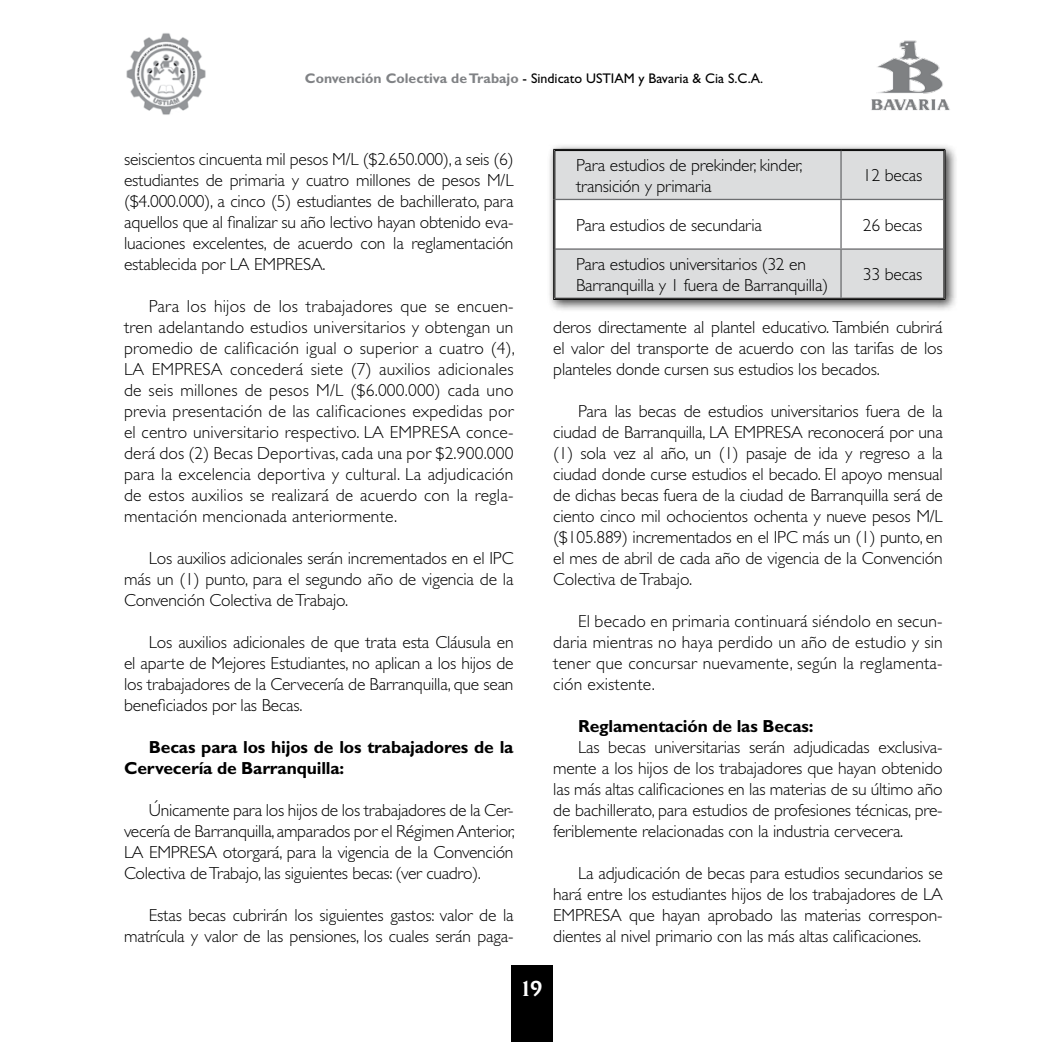
<style>
.page{position:relative;width:1042px;height:1042px;background:#fff}
.page>*{position:absolute;margin:0;border:0;box-sizing:border-box;transform-origin:0 0}
.t1{font:700 21px "Cantoria";color:#fff}
.t2{font:300 17.5px/21px "Gill Sans";letter-spacing:-.01em;color:#000;text-align:justify}
.t3{font:700 17.5px/21px "Gill Sans";letter-spacing:-.01em;color:#000}
.t4{font:14px "Gill Sans";color:#000}
.s1{font-weight:700;color:#808285}
</style>
<div class="page">
<img style="left:871px;top:40px;width:79px;height:71px">
<img style="left:126px;top:33px;width:80px;height:82px">
<div style="left:511px;top:965px;width:42px;height:77px;background:#000"></div>
<div style="left:547px;top:143px;width:411px;height:170px;background:#000;opacity:.75"></div>
<div style="left:555px;top:151px;width:388px;height:147px;background:#dcddde"></div>
<svg style="left:555px;top:200px;width:388px;height:48px"></svg>
<hr style="left:553px;top:149px;width:288px;height:2px;background:#fff">
<hr style="left:841px;top:149px;width:104px;height:2px;background:#fff">
<hr style="left:943px;top:151px;width:2px;height:48px;background:#fff">
<hr style="left:943px;top:199px;width:2px;height:50px;background:#fff">
<hr style="left:943px;top:249px;width:2px;height:49px;background:#fff">
<hr style="left:553px;top:298px;width:288px;height:1px;background:#fff">
<hr style="left:841px;top:298px;width:104px;height:1px;background:#fff">
<hr style="left:553px;top:149px;width:288px;height:1px;background:#000">
<hr style="left:555px;top:150px;width:286px;height:1px;background:#000">
<hr style="left:553px;top:150px;width:1px;height:49px;background:#000">
<hr style="left:554px;top:151px;width:1px;height:48px;background:#000">
<hr style="left:841px;top:149px;width:104px;height:1px;background:#000">
<hr style="left:841px;top:150px;width:103px;height:1px;background:#000">
<hr style="left:943px;top:151px;width:1px;height:48px;background:#000">
<hr style="left:945px;top:150px;width:1px;height:49px;background:#000">
<hr style="left:553px;top:199px;width:1px;height:50px;background:#000">
<hr style="left:554px;top:199px;width:1px;height:50px;background:#000">
<hr style="left:943px;top:199px;width:1px;height:50px;background:#000">
<hr style="left:945px;top:199px;width:1px;height:50px;background:#000">
<hr style="left:553px;top:249px;width:1px;height:50px;background:#000">
<hr style="left:554px;top:249px;width:1px;height:49px;background:#000">
<hr style="left:943px;top:249px;width:1px;height:49px;background:#000">
<hr style="left:945px;top:249px;width:1px;height:50px;background:#000">
<hr style="left:555px;top:298px;width:286px;height:1px;background:#000">
<hr style="left:553px;top:299px;width:288px;height:1px;background:#000">
<hr style="left:841px;top:298px;width:103px;height:1px;background:#000">
<hr style="left:841px;top:299px;width:104px;height:1px;background:#000">
<hr style="left:840px;top:151px;width:1px;height:48px;background:#6d6e71">
<hr style="left:555px;top:199px;width:286px;height:1px;background:#6d6e71">
<hr style="left:841px;top:199px;width:102px;height:1px;background:#6d6e71">
<hr style="left:840px;top:200px;width:1px;height:48px;background:#6d6e71">
<hr style="left:555px;top:248px;width:286px;height:2px;background:#6d6e71">
<hr style="left:841px;top:248px;width:102px;height:2px;background:#6d6e71">
<hr style="left:840px;top:250px;width:1px;height:48px;background:#6d6e71">
<p class="t4" style="left:305px;top:70px;width:460px"><span class="s1">Convención Colectiva de Trabajo</span> - Sindicato USTIAM y Bavaria &amp; Cia S.C.A.</p>
<p class="t2" style="left:124px;top:149px;width:391px">seiscientos cincuenta mil pesos M/L ($2.650.000), a seis (6) estudiantes de primaria y cuatro millones de pesos M/L ($4.000.000), a cinco (5) estudiantes de bachillerato, para aquellos que al finalizar su año lectivo hayan obtenido eva&shy;luaciones excelentes, de acuerdo con la reglamentación establecida por LA EMPRESA.</p>
<p class="t2" style="left:124px;top:296px;width:392px;text-indent:25px">Para los hijos de los trabajadores que se encuen&shy;tren adelantando estudios universitarios y obtengan un promedio de calificación igual o superior a cuatro (4), LA EMPRESA concederá siete (7) auxilios adicionales de seis millones de pesos M/L ($6.000.000) cada uno previa presentación de las calificaciones expedidas por el centro universitario respectivo. LA EMPRESA conce&shy;derá dos (2) Becas Deportivas, cada una por $2.900.000 para la excelencia deportiva y cultural. La adjudicación de estos auxilios se realizará de acuerdo con la regla&shy;mentación mencionada anteriormente.</p>
<p class="t2" style="left:124px;top:548px;width:391px;text-indent:25px">Los auxilios adicionales serán incrementados en el IPC más un (1) punto, para el segundo año de vigencia de la Convención Colectiva de Trabajo.</p>
<p class="t2" style="left:124px;top:632px;width:391px;text-indent:25px">Los auxilios adicionales de que trata esta Cláusula en el aparte de Mejores Estudiantes, no aplican a los hijos de los trabajadores de la Cervecería de Barranquilla, que sean beneficiados por las Becas.</p>
<p class="t3" style="left:124px;top:736px;width:391px;text-indent:25px">Becas para los hijos de los trabajadores de la<br>Cervecería de Barranquilla:</p>
<p class="t2" style="left:124px;top:800px;width:392px;text-indent:25px">Únicamente para los hijos de los trabajadores de la Cer&shy;vecería de Barranquilla, amparados por el Régimen Anterior, LA EMPRESA otorgará, para la vigencia de la Convención Colectiva de Trabajo, las siguientes becas: (ver cuadro).</p>
<p class="t2" style="left:124px;top:905px;width:391px;text-align:right">Estas becas cubrirán los siguientes gastos: valor de la matrícula y valor de las pensiones, los cuales serán paga-</p>
<p class="t2" style="left:576px;top:155px;width:228px">Para estudios de prekinder, kinder, transición y primaria</p>
<p class="t2" style="left:863px;top:165px;width:61px">12 becas</p>
<p class="t2" style="left:576px;top:215px;width:187px">Para estudios de secundaria</p>
<p class="t2" style="left:863px;top:215px;width:61px">26 becas</p>
<p class="t2" style="left:576px;top:254px;width:254px">Para estudios universitarios (32 en<br>Barranquilla y 1 fuera de Barranquilla)</p>
<p class="t2" style="left:863px;top:264px;width:61px">33 becas</p>
<p class="t2" style="left:553px;top:317px;width:391px">deros directamente al plantel educativo. También cubrirá el valor del transporte de acuerdo con las tarifas de los planteles donde cursen sus estudios los becados.</p>
<p class="t2" style="left:553px;top:401px;width:391px;text-indent:25px">Para las becas de estudios universitarios fuera de la ciudad de Barranquilla, LA EMPRESA reconocerá por una (1) sola vez al año, un (1) pasaje de ida y regreso a la ciudad donde curse estudios el becado. El apoyo mensual de dichas becas fuera de la ciudad de Barranquilla será de ciento cinco mil ochocientos ochenta y nueve pesos M/L ($105.889) incrementados en el IPC más un (1) punto, en el mes de abril de cada año de vigencia de la Convención Colectiva de Trabajo.</p>
<p class="t2" style="left:553px;top:611px;width:391px;text-indent:25px">El becado en primaria continuará siéndolo en secun&shy;daria mientras no haya perdido un año de estudio y sin tener que concursar nuevamente, según la reglamenta&shy;ción existente.</p>
<p class="t3" style="left:578px;top:715px;width:237px">Reglamentación de las Becas:</p>
<p class="t2" style="left:553px;top:737px;width:391px;text-indent:25px">Las becas universitarias serán adjudicadas exclusiva&shy;mente a los hijos de los trabajadores que hayan obtenido las más altas calificaciones en las materias de su último año de bachillerato, para estudios de profesiones técnicas, pre&shy;feriblemente relacionadas con la industria cervecera.</p>
<p class="t2" style="left:553px;top:863px;width:391px;text-indent:25px">La adjudicación de becas para estudios secundarios se hará entre los estudiantes hijos de los trabajadores de LA EMPRESA que hayan aprobado las materias correspon&shy;dientes al nivel primario con las más altas calificaciones.</p>
<p class="t1" style="left:521px;top:976px;width:22px">19</p>
</div>
